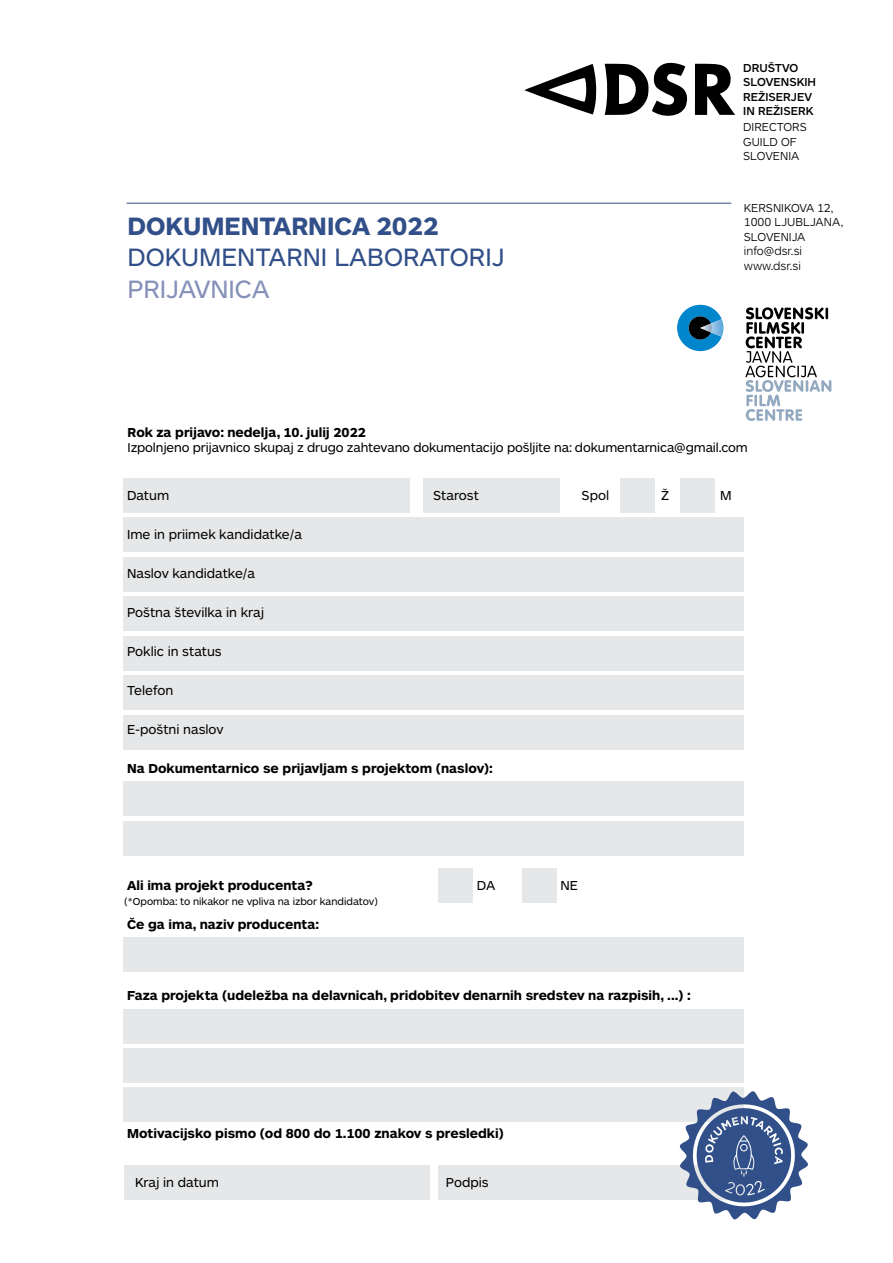
<style>
.page{position:relative;width:893px;height:1263px;background:#fff}
.page>*{position:absolute;margin:0;border:0;box-sizing:border-box;transform-origin:0 0}
.t1{font:26.1px "Maquette OT";color:#314f88}
.t2{font:700 26.1px "Maquette OT";color:#314f88}
.t3{font:26.1px "Maquette OT";color:#8691ba}
.t4{font:700 13.5px "Maquette OT";color:#000}
.t5{font:13.5px "Maquette OT";color:#000}
.t6{font:13.2px "Maquette OT";letter-spacing:-.01em;color:#000}
.t7{font:300 12px/14.4px "Maquette OT";color:#000}
.t8{font:500 12px/14.4px "Maquette OT";color:#000}
.t9{font:10.5px "Maquette OT";color:#000}
</style>
<div class="page">
<div style="left:123px;top:478px;width:287px;height:34px;background:#e6e7e8"></div>
<div style="left:620px;top:478px;width:34px;height:34px;background:#e6e7e8"></div>
<div style="left:438px;top:869px;width:34px;height:34px;background:#e6e7e8"></div>
<div style="left:681px;top:478px;width:34px;height:34px;background:#e6e7e8"></div>
<div style="left:522px;top:869px;width:34px;height:34px;background:#e6e7e8"></div>
<div style="left:123px;top:518px;width:621px;height:34px;background:#e6e7e8"></div>
<div style="left:123px;top:557px;width:621px;height:34px;background:#e6e7e8"></div>
<div style="left:123px;top:676px;width:621px;height:34px;background:#e6e7e8"></div>
<div style="left:123px;top:597px;width:621px;height:34px;background:#e6e7e8"></div>
<div style="left:123px;top:715px;width:621px;height:34px;background:#e6e7e8"></div>
<div style="left:123px;top:938px;width:621px;height:34px;background:#e6e7e8"></div>
<div style="left:123px;top:636px;width:621px;height:34px;background:#e6e7e8"></div>
<div style="left:123px;top:782px;width:621px;height:34px;background:#e6e7e8"></div>
<div style="left:123px;top:821px;width:621px;height:34px;background:#e6e7e8"></div>
<div style="left:123px;top:1009px;width:621px;height:34px;background:#e6e7e8"></div>
<div style="left:123px;top:1049px;width:621px;height:34px;background:#e6e7e8"></div>
<div style="left:123px;top:1088px;width:621px;height:34px;background:#e6e7e8"></div>
<div style="left:124px;top:1165px;width:306px;height:34px;background:#e6e7e8"></div>
<div style="left:438px;top:1165px;width:306px;height:34px;background:#e6e7e8"></div>
<hr style="left:126px;top:203px;width:605px;height:1px;background:#314f88">
<svg style="left:679px;top:1091px;width:129px;height:129px"></svg>
<svg style="left:605px;top:62px;width:82px;height:54px"></svg>
<svg style="left:695px;top:64px;width:40px;height:51px"></svg>
<svg style="left:524px;top:64px;width:73px;height:50px"></svg>
<div style="left:423px;top:478px;width:136px;height:34px;background:#e6e7e8"></div>
<svg style="left:745px;top:307px;width:86px;height:114px"></svg>
<svg style="left:677px;top:305px;width:46px;height:46px"></svg>
<h1 class="t2" style="left:128px;top:211px;width:313px">DOKUMENTARNICA 2022</h1>
<h1 class="t1" style="left:128px;top:244px;width:379px">DOKUMENTARNI LABORATORIJ</h1>
<h1 class="t3" style="left:128px;top:275px;width:144px">PRIJAVNICA</h1>
<p class="t8" style="left:743px;top:61px;width:74px">DRUŠTVO<br>SLOVENSKIH<br>REŽISERJEV<br>IN REŽISERK</p>
<p class="t7" style="left:743px;top:120px;width:65px">DIRECTORS<br>GUILD OF<br>SLOVENIA</p>
<p class="t7" style="left:744px;top:201px;width:101px">KERSNIKOVA 12,<br>1000 LJUBLJANA,<br>SLOVENIJA info@dsr.si www.dsr.si</p>
<p class="t4" style="left:128px;top:424px;width:240px">Rok za prijavo: nedelja, 10. julij 2022</p>
<p class="t6" style="left:128px;top:441px;width:622px">Izpolnjeno prijavnico skupaj z drugo zahtevano dokumentacijo pošljite na: dokumentarnica@gmail.com</p>
<p class="t5" style="left:127px;top:489px;width:44px">Datum</p>
<p class="t5" style="left:433px;top:489px;width:47px">Starost</p>
<p class="t5" style="left:582px;top:489px;width:29px">Spol</p>
<p class="t5" style="left:661px;top:489px;width:10px">Ž</p>
<p class="t5" style="left:720px;top:489px;width:13px">M</p>
<p class="t5" style="left:127px;top:528px;width:176px">Ime in priimek kandidatke/a</p>
<p class="t5" style="left:127px;top:567px;width:130px">Naslov kandidatke/a</p>
<p class="t5" style="left:127px;top:606px;width:139px">Poštna številka in kraj</p>
<p class="t5" style="left:127px;top:645px;width:96px">Poklic in status</p>
<p class="t5" style="left:127px;top:684px;width:48px">Telefon</p>
<p class="t5" style="left:127px;top:723px;width:98px">E-poštni naslov</p>
<p class="t4" style="left:127px;top:761px;width:367px">Na Dokumentarnico se prijavljam s projektom (naslov):</p>
<p class="t4" style="left:127px;top:878px;width:187px">Ali ima projekt producenta?</p>
<p class="t5" style="left:477px;top:879px;width:20px">DA</p>
<p class="t5" style="left:560px;top:879px;width:19px">NE</p>
<p class="t4" style="left:127px;top:917px;width:194px">Če ga ima, naziv producenta:</p>
<p class="t9" style="left:124px;top:896px;width:255px">(*Opomba: to nikakor ne vpliva na izbor kandidatov)</p>
<p class="t4" style="left:127px;top:987px;width:565px">Faza projekta (udeležba na delavnicah, pridobitev denarnih sredstev na razpisih, ...) :</p>
<p class="t4" style="left:127px;top:1125px;width:378px">Motivacijsko pismo (od 800 do 1.100 znakov s presledki)</p>
<p class="t5" style="left:135px;top:1176px;width:85px">Kraj in datum</p>
<p class="t5" style="left:446px;top:1176px;width:44px">Podpis</p>
</div>
